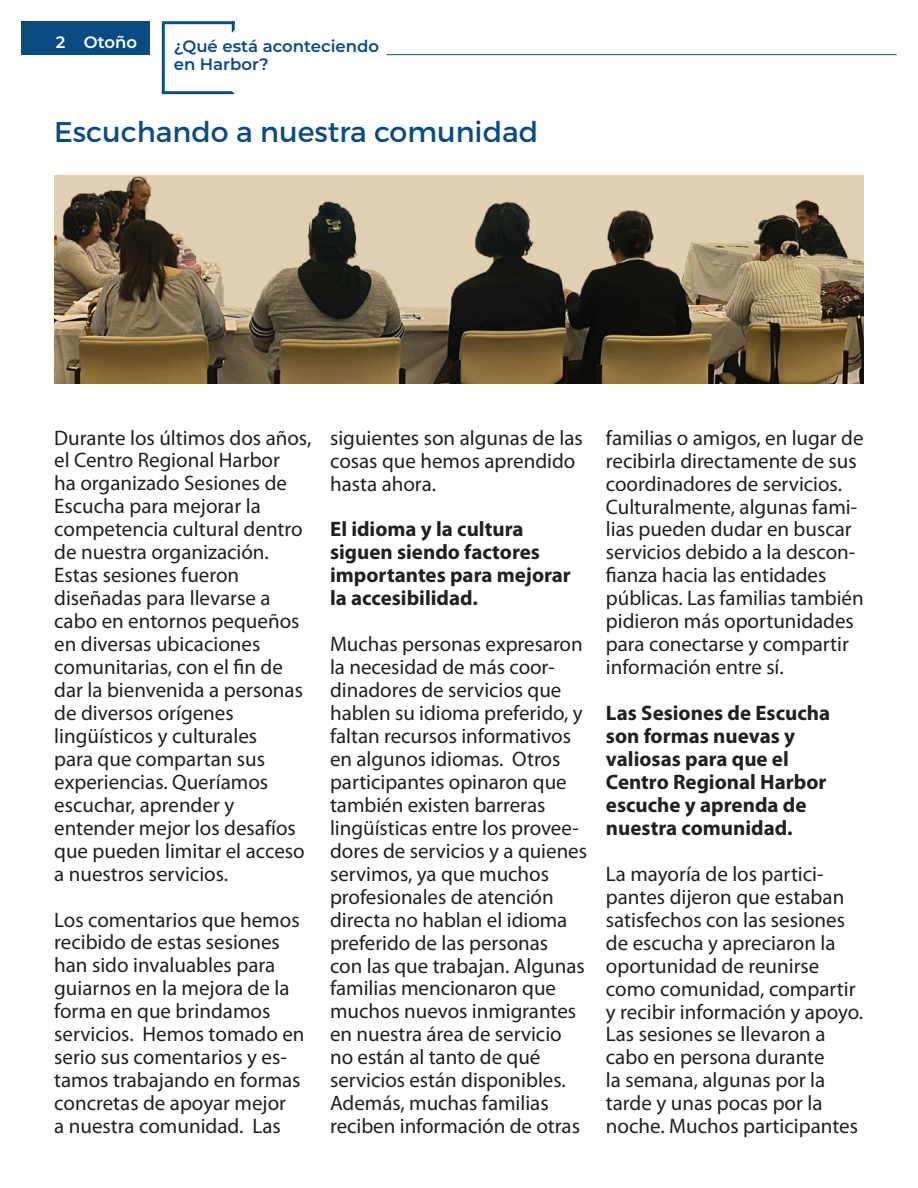
<style>
.page{position:relative;width:918px;height:1188px;background:#fff}
.page>*{position:absolute;margin:0;border:0;box-sizing:border-box;transform-origin:0 0}
.t1{font:28.5px "Montserrat";color:#0a4c82}
.t2{font:21px/23px "Myriad Pro";color:#231f20}
.t3{font:700 21px/23px "Myriad Pro";color:#231f20}
.t4{font:600 16.5px/18px "Montserrat";color:#0a4c82}
.t5{font:600 16.5px "Montserrat";color:#fff}
</style>
<div class="page">
<hr style="left:387px;top:54px;width:510px;height:1px;background:#0a4c82">
<div style="left:21px;top:21px;width:129px;height:34px;background:#0a4c82"></div>
<svg style="left:162px;top:21px;width:73px;height:73px"></svg>
<img style="left:54px;top:176px;width:810px;height:208px">
<p class="t5" style="left:56px;top:31px;width:83px">2 Otoño</p>
<p class="t4" style="left:174px;top:37px;width:207px">¿Qué está aconteciendo en Harbor?</p>
<h1 class="t1" style="left:54px;top:114px;width:486px">Escuchando a nuestra comunidad</h1>
<p class="t2" style="left:54px;top:426px;width:259px">Durante los últimos dos años, el Centro Regional Harbor<br>ha organizado Sesiones de<br>Escucha para mejorar la competencia cultural dentro de nuestra organización.<br>Estas sesiones fueron diseñadas para llevarse a cabo en entornos pequeños en diversas ubicaciones comunitarias, con el fin de dar la bienvenida a personas de diversos orígenes lingüísticos y culturales<br>para que compartan sus experiencias. Queríamos escuchar, aprender y entender mejor los desafíos que pueden limitar el acceso a nuestros servicios.</p>
<p class="t2" style="left:54px;top:908px;width:252px">Los comentarios que hemos recibido de estas sesiones han sido invaluables para guiarnos en la mejora de la forma en que brindamos servicios. Hemos tomado en serio sus comentarios y es&shy;tamos trabajando en formas concretas de apoyar mejor<br>a nuestra comunidad. Las</p>
<p class="t2" style="left:330px;top:426px;width:254px">siguientes son algunas de las cosas que hemos aprendido hasta ahora.</p>
<p class="t3" style="left:330px;top:517px;width:242px">El idioma y la cultura siguen siendo factores importantes para mejorar la accesibilidad.</p>
<p class="t2" style="left:330px;top:632px;width:259px">Muchas personas expresaron la necesidad de más coor&shy;dinadores de servicios que hablen su idioma preferido, y faltan recursos informativos en algunos idiomas. Otros participantes opinaron que también existen barreras lingüísticas entre los provee&shy;dores de servicios y a quienes servimos, ya que muchos profesionales de atención directa no hablan el idioma preferido de las personas<br>con las que trabajan. Algunas familias mencionaron que muchos nuevos inmigrantes en nuestra área de servicio no están al tanto de qué servicios están disponibles.<br>Además, muchas familias reciben información de otras</p>
<p class="t2" style="left:606px;top:426px;width:259px">familias o amigos, en lugar de recibirla directamente de sus coordinadores de servicios.<br>Culturalmente, algunas fami&shy;lias pueden dudar en buscar servicios debido a la descon&shy;fianza hacia las entidades públicas. Las familias también pidieron más oportunidades para conectarse y compartir información entre sí.</p>
<p class="t3" style="left:606px;top:701px;width:226px">Las Sesiones de Escucha son formas nuevas y valiosas para que el<br>Centro Regional Harbor escuche y aprenda de nuestra comunidad.</p>
<p class="t2" style="left:606px;top:862px;width:259px">La mayoría de los partici&shy;pantes dijeron que estaban satisfechos con las sesiones de escucha y apreciaron la oportunidad de reunirse como comunidad, compartir y recibir información y apoyo.<br>Las sesiones se llevaron a cabo en persona durante<br>la semana, algunas por la tarde y unas pocas por la noche. Muchos participantes</p>
</div>
